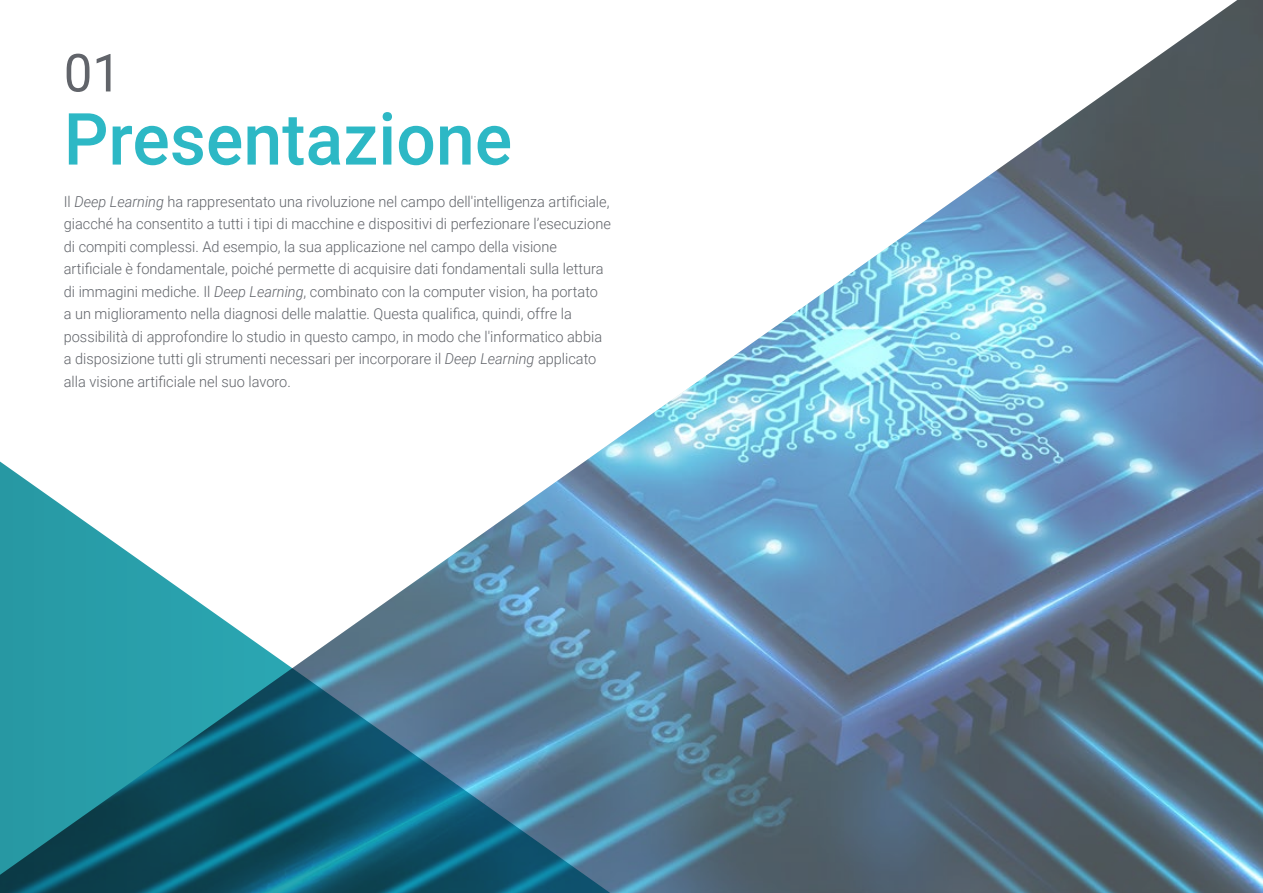
<style>
.page{position:relative;width:1263px;height:893px;background:#fff}
.page>*{position:absolute;margin:0;border:0;box-sizing:border-box;transform-origin:0 0}
.t1{font:500 72px "Roboto";color:#2db8c5}
.t2{font:52.5px "Roboto";color:#61646a}
.t3{font:300 15px/22.5px "Roboto";color:#61646a}
.s1{font-style:italic}
</style>
<div class="page">
<img style="left:607px;top:0;width:656px;height:893px">
<svg style="left:0;top:446px;width:640px;height:447px"></svg>
<h2 class="t2" style="left:64px;top:36px;width:59px">01</h2>
<h1 class="t1" style="left:64px;top:89px;width:450px">Presentazione</h1>
<p class="t3" style="left:64px;top:190px;width:549px">Il <span class="s1">Deep Learning</span> ha rappresentato una rivoluzione nel campo dell'intelligenza artificiale, giacché ha consentito a tutti i tipi di macchine e dispositivi di perfezionare l’esecuzione di compiti complessi. Ad esempio, la sua applicazione nel campo della visione artificiale è fondamentale, poiché permette di acquisire dati fondamentali sulla lettura di immagini mediche. Il <span class="s1">Deep Learning</span>, combinato con la computer vision, ha portato<br>a un miglioramento nella diagnosi delle malattie. Questa qualifica, quindi, offre la possibilità di approfondire lo studio in questo campo, in modo che l'informatico abbia a disposizione tutti gli strumenti necessari per incorporare il <span class="s1">Deep Learning</span> applicato alla visione artificiale nel suo lavoro.</p>
</div>
